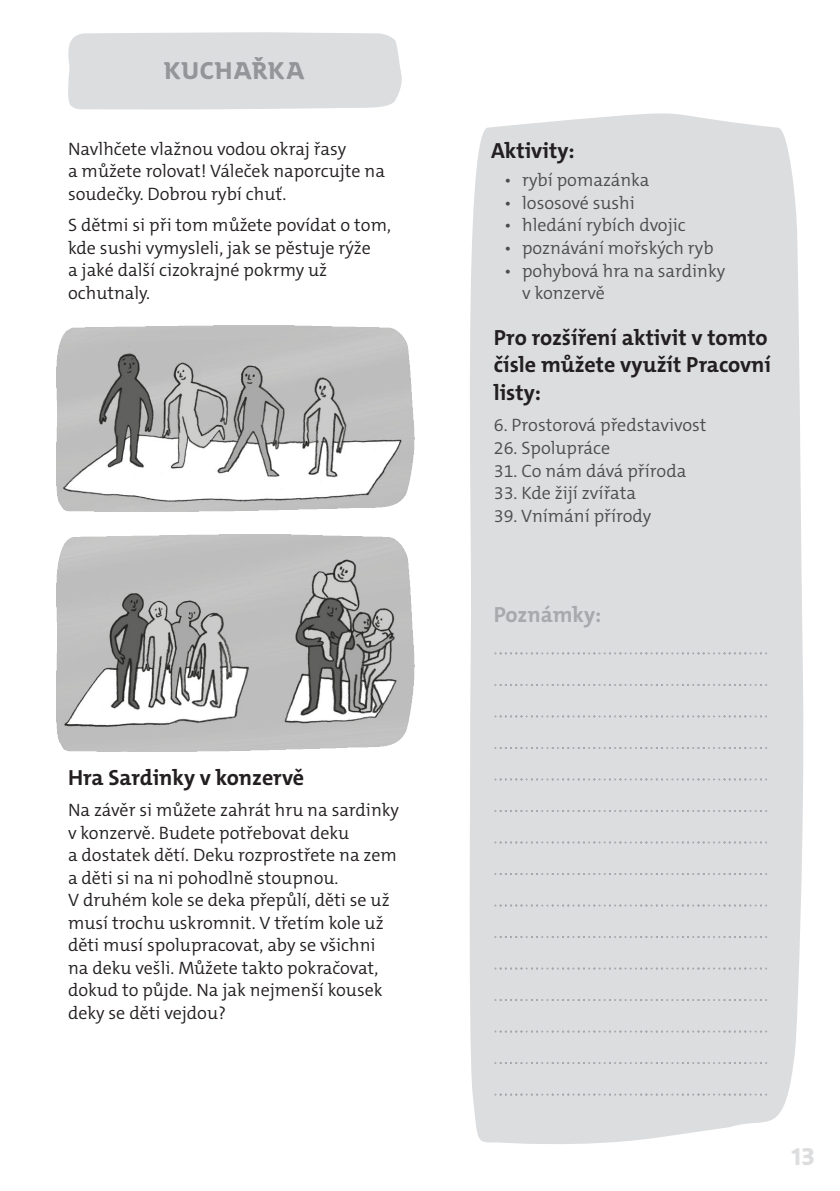
<style>
.page{position:relative;width:840px;height:1191px;background:#fff}
.page>*{position:absolute;margin:0;border:0;box-sizing:border-box;transform-origin:0 0}
.t1{font:700 24px "SKAUT";letter-spacing:-.005em;color:#939598}
.t2{font:700 24px "SKAUT";color:#dcdddf}
.t3{font:700 22px/27.6px "The Mix C5";color:#231f20}
.t4{font:700 22px "The Mix C5";letter-spacing:-.005em;color:#a8a9ad}
.t5{font:300 18px/22.6px "The Mix C5";color:#231f20}
.t6{font:300 18px/22.6px "The Mix C5";color:#4b4c4d}
</style>
<div class="page">
<div style="left:469px;top:113px;width:335px;height:1031px;background:#dcdddf"></div>
<div style="left:68px;top:32px;width:334px;height:78px;background:#dcdddf"></div>
<svg style="left:493px;top:652px;width:272px;height:2px"></svg>
<svg style="left:493px;top:684px;width:272px;height:2px"></svg>
<svg style="left:493px;top:715px;width:272px;height:2px"></svg>
<svg style="left:493px;top:747px;width:272px;height:2px"></svg>
<svg style="left:493px;top:778px;width:272px;height:2px"></svg>
<svg style="left:493px;top:810px;width:272px;height:2px"></svg>
<svg style="left:493px;top:841px;width:272px;height:2px"></svg>
<svg style="left:493px;top:873px;width:272px;height:2px"></svg>
<svg style="left:493px;top:904px;width:272px;height:2px"></svg>
<svg style="left:493px;top:936px;width:272px;height:2px"></svg>
<svg style="left:493px;top:967px;width:272px;height:2px"></svg>
<svg style="left:493px;top:999px;width:272px;height:2px"></svg>
<svg style="left:493px;top:1030px;width:272px;height:2px"></svg>
<svg style="left:493px;top:1062px;width:272px;height:2px"></svg>
<svg style="left:493px;top:1093px;width:272px;height:2px"></svg>
<img style="left:57px;top:534px;width:357px;height:217px">
<img style="left:57px;top:325px;width:357px;height:186px">
<h1 class="t1" style="left:163px;top:60px;width:143px">KUCHAŘKA</h1>
<p class="t5" style="left:68px;top:139px;width:318px">Navlhčete vlažnou vodou okraj řasy<br>a můžete rolovat! Váleček naporcujte na soudečky. Dobrou rybí chuť.</p>
<p class="t5" style="left:68px;top:216px;width:324px">S dětmi si při tom můžete povídat o tom, kde sushi vymysleli, jak se pěstuje rýže<br>a jaké další cizokrajné pokrmy už ochutnaly.</p>
<p class="t3" style="left:68px;top:765px;width:237px">Hra Sardinky v konzervě</p>
<p class="t5" style="left:68px;top:800px;width:332px">Na závěr si můžete zahrát hru na sardinky v konzervě. Budete potřebovat deku<br>a dostatek dětí. Deku rozprostřete na zem a děti si na ni pohodlně stoupnou.<br>V druhém kole se deka přepůlí, děti se už musí trochu uskromnit. V třetím kole už děti musí spolupracovat, aby se všichni na deku vešli. Můžete takto pokračovat, dokud to půjde. Na jak nejmenší kousek deky se děti vejdou?</p>
<p class="t3" style="left:490px;top:139px;width:85px">Aktivity:</p>
<p class="t6" style="left:503px;top:170px;width:147px">• rybí pomazánka</p>
<p class="t6" style="left:503px;top:193px;width:132px">• lososové sushi</p>
<p class="t6" style="left:503px;top:216px;width:183px">• hledání rybích dvojic</p>
<p class="t6" style="left:503px;top:238px;width:211px">• poznávání mořských ryb</p>
<p class="t6" style="left:522px;top:261px;width:204px;text-indent:-18px">• pohybová hra na sardinky v konzervě</p>
<p class="t3" style="left:493px;top:326px;width:279px">Pro rozšíření aktivit v tomto čísle můžete využít Pracovní listy:</p>
<p class="t6" style="left:493px;top:416px;width:214px">6. Prostorová představivost</p>
<p class="t6" style="left:493px;top:438px;width:118px">26. Spolupráce</p>
<p class="t6" style="left:493px;top:461px;width:194px">31. Co nám dává příroda</p>
<p class="t6" style="left:493px;top:483px;width:144px">33. Kde žijí zvířata</p>
<p class="t6" style="left:493px;top:506px;width:159px">39. Vnímání přírody</p>
<p class="t4" style="left:493px;top:605px;width:109px">Poznámky:</p>
<h1 class="t2" style="left:791px;top:1146px;width:25px">13</h1>
</div>
